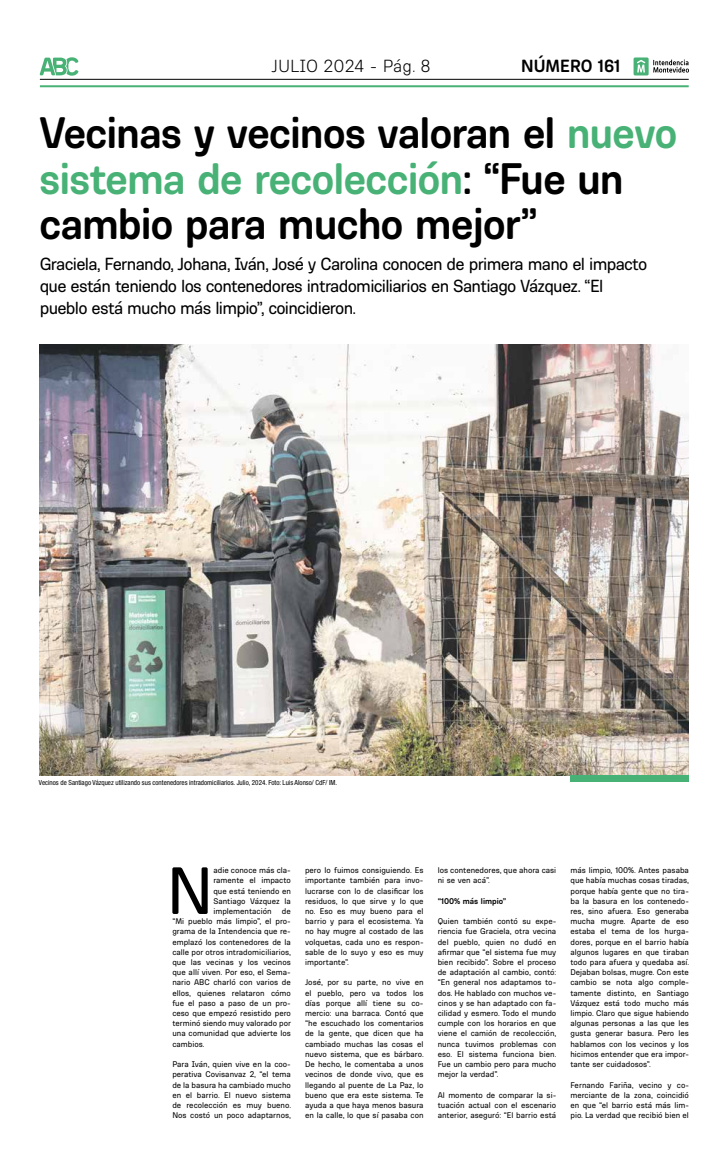
<style>
.page{position:relative;width:723px;height:1149px;background:#fff}
.page>*{position:absolute;margin:0;border:0;box-sizing:border-box;transform-origin:0 0}
.t1{font:68.5px "Ciudadana";color:#000}
.t2{font:700 45px/45px "Ciudadana";letter-spacing:-.025em;color:#000}
.t3{font:18px/21.7px "Ciudadana";letter-spacing:-.04em;color:#000}
.t4{font:300 18px "Ciudadana";color:#000}
.t5{font:700 18px "Ciudadana";color:#000}
.t6{font:8.5px/10.2px "Ciudadana";color:#000;text-align:justify}
.t7{font:700 8.5px "Ciudadana";color:#000}
.t8{font:condensed 7px "Helvetica Neue LT Std";color:#000}
.s1{color:#48b276}
</style>
<div class="page">
<hr style="left:40px;top:79px;width:649px;height:1px;background:#000">
<hr style="left:40px;top:85px;width:649px;height:2px;background:#48b276">
<svg style="left:40px;top:57px;width:39px;height:19px"></svg>
<svg style="left:633px;top:57px;width:56px;height:18px"></svg>
<img style="left:40px;top:344px;width:649px;height:431px">
<div style="left:570px;top:775px;width:119px;height:6px;background:#48b276"></div>
<h3 class="t4" style="left:271px;top:56px;width:161px">JULIO 2024 - Pág. 8</h3>
<h3 class="t5" style="left:521px;top:55px;width:101px">NÚMERO 161</h3>
<h2 class="t2" style="left:39px;top:110px;width:640px">Vecinas y vecinos valoran el <span class="s1">nuevo sistema de recolección</span>: “Fue un cambio para mucho mejor”</h2>
<h3 class="t3" style="left:40px;top:253px;width:609px">Graciela, Fernando, Johana, Iván, José y Carolina conocen de primera mano el impacto que están teniendo los contenedores intradomiciliarios en Santiago Vázquez. “El pueblo está mucho más limpio”, coincidieron.</h3>
<p class="t8" style="left:39px;top:778px;width:300px">Vecinos de Santiago Vázquez utilizando sus contenedores intradomiciliarios. Julio, 2024. Foto: Luis Alonso/ CdF/ IM.</p>
<h1 class="t1" style="left:167px;top:850px;width:48px">N</h1>
<p class="t6" style="left:213px;top:864px;width:79px">adie conoce más cla-</p>
<p class="t6" style="left:213px;top:874px;width:79px">ramente el impacto</p>
<p class="t6" style="left:213px;top:885px;width:79px">que está teniendo en</p>
<p class="t6" style="left:213px;top:895px;width:79px">Santiago Vázquez la</p>
<p class="t6" style="left:213px;top:905px;width:79px">implementación de</p>
<p class="t6" style="left:172px;top:915px;width:120px">“Mi pueblo más limpio”, el pro-</p>
<p class="t6" style="left:172px;top:925px;width:120px">grama de la Intendencia que re-</p>
<p class="t6" style="left:172px;top:936px;width:120px">emplazó los contenedores de la</p>
<p class="t6" style="left:172px;top:946px;width:120px">calle por otros intradomiciliarios,</p>
<p class="t6" style="left:172px;top:956px;width:120px">que las vecinas y los vecinos</p>
<p class="t6" style="left:172px;top:966px;width:120px">que allí viven. Por eso, el Sema-</p>
<p class="t6" style="left:172px;top:976px;width:120px">nario ABC charló con varios de</p>
<p class="t6" style="left:172px;top:987px;width:120px">ellos, quienes relataron cómo</p>
<p class="t6" style="left:172px;top:997px;width:120px">fue el paso a paso de un pro-</p>
<p class="t6" style="left:172px;top:1007px;width:120px">ceso que empezó resistido pero</p>
<p class="t6" style="left:172px;top:1017px;width:120px">terminó siendo muy valorado por</p>
<p class="t6" style="left:172px;top:1027px;width:120px">una comunidad que advierte los</p>
<p class="t6" style="left:172px;top:1038px;width:34px">cambios.</p>
<p class="t6" style="left:172px;top:1058px;width:120px">Para Iván, quien vive en la coo&shy;perativa Covisanvaz 2, “el tema de la basura ha cambiado mucho en el barrio. El nuevo sistema de recolección es muy bueno.<br>Nos costó un poco adaptarnos,</p>
<p class="t6" style="left:305px;top:864px;width:120px">pero lo fuimos consiguiendo. Es importante también para invo&shy;lucrarse con lo de clasificar los residuos, lo que sirve y lo que no. Eso es muy bueno para el barrio y para el ecosistema. Ya no hay mugre al costado de las volquetas, cada uno es respon&shy;sable de lo suyo y eso es muy importante”.</p>
<p class="t6" style="left:305px;top:976px;width:120px">José, por su parte, no vive en el pueblo, pero va todos los días porque allí tiene su co&shy;mercio: una barraca. Contó que “he escuchado los comentarios de la gente, que dicen que ha cambiado muchas las cosas el nuevo sistema, que es bárbaro.<br>De hecho, le comentaba a unos vecinos de donde vivo, que es llegando al puente de La Paz, lo bueno que era este sistema. Te ayuda a que haya menos basura en la calle, lo que sí pasaba con</p>
<p class="t6" style="left:438px;top:864px;width:120px">los contenedores, que ahora casi ni se ven acá”.</p>
<p class="t7" style="left:438px;top:895px;width:70px">“100% más limpio”</p>
<p class="t6" style="left:438px;top:915px;width:120px">Quien también contó su expe&shy;riencia fue Graciela, otra vecina del pueblo, quien no dudó en afirmar que “el sistema fue muy bien recibido”. Sobre el proceso de adaptación al cambio, contó: “En general nos adaptamos to&shy;dos. He hablado con muchos ve&shy;cinos y se han adaptado con fa&shy;cilidad y esmero. Todo el mundo cumple con los horarios en que viene el camión de recolección, nunca tuvimos problemas con eso. El sistema funciona bien.<br>Fue un cambio pero para mucho mejor la verdad”.</p>
<p class="t6" style="left:438px;top:1089px;width:120px">Al momento de comparar la si&shy;tuación actual con el escenario anterior, aseguró: “El barrio está</p>
<p class="t6" style="left:570px;top:864px;width:120px">más limpio, 100%. Antes pasaba que había muchas cosas tiradas, porque había gente que no tira&shy;ba la basura en los contenedo&shy;res, sino afuera. Eso generaba mucha mugre. Aparte de eso estaba el tema de los hurga&shy;dores, porque en el barrio había algunos lugares en que tiraban todo para afuera y quedaba así.<br>Dejaban bolsas, mugre. Con este cambio se nota algo comple&shy;tamente distinto, en Santiago Vázquez está todo mucho más limpio. Claro que sigue habiendo algunas personas a las que les gusta generar basura. Pero les hablamos con los vecinos y los hicimos entender que era impor&shy;tante ser cuidadosos”.</p>
<p class="t6" style="left:570px;top:1078px;width:120px">Fernando Fariña, vecino y co&shy;merciante de la zona, coincidió en que “el barrio está más lim&shy;pio. La verdad que recibió bien el</p>
</div>
